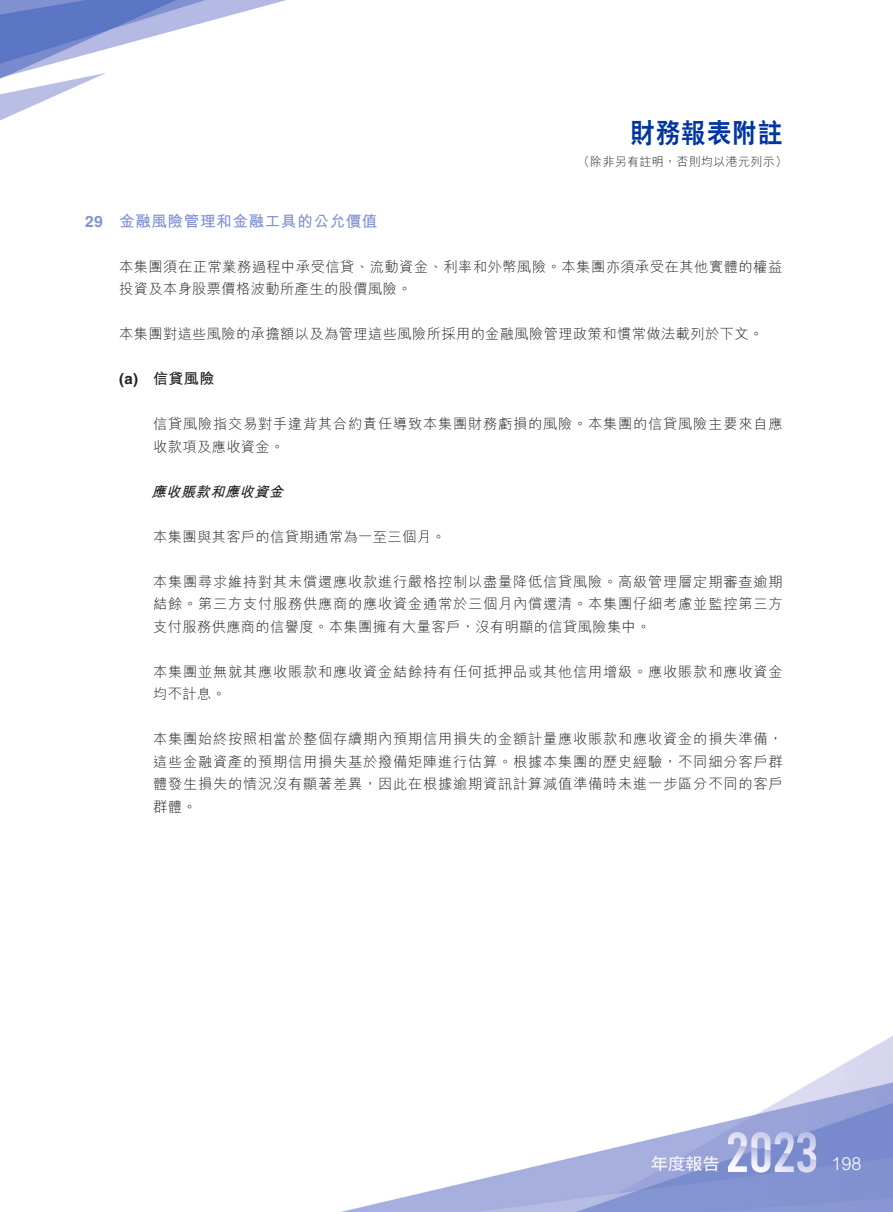
<style>
.page{position:relative;width:893px;height:1212px;background:#fff}
.page>*{position:absolute;margin:0;border:0;box-sizing:border-box;transform-origin:0 0}
.t1{font:800 27px "C Hei 2 HK";letter-spacing:.05em;color:#0036a0;scale:.9 1}
.t2{font:300 18px "M Hei HK";color:#fff}
.t3{font:700 15.75px "M Hei HK";letter-spacing:.03em;color:#8292d1}
.t4{font:700 15.75px "Helvetica LT Std";color:#8292d1}
.t5{font:700 15px "M Hei HK";color:#231f20}
.t6{font:700 15px "Helvetica LT Std";color:#231f20}
.t7{font:300 14.25px/22.5px "M Hei HK";letter-spacing:.035em;color:#231f20;text-align:justify}
.t8{font:300 14.25px/22.5px "M Hei HK";letter-spacing:.055em;color:#231f20}
.t9{font:italic 700 14.25px "M Hei HK";color:#231f20}
.t10{font:300 12px "M Hei HK";letter-spacing:.03em;color:#231f20}
</style>
<div class="page">
<img style="left:0;top:0;width:893px;height:1212px">
<h1 class="t1" style="left:631px;top:115px;width:170px">財務報表附註</h1>
<p class="t10" style="left:578px;top:155px;width:211px">（除非另有註明，否則均以港元列示(</p>
<p class="t4" style="left:85px;top:212px;width:19px">29</p>
<p class="t3" style="left:119px;top:209px;width:260px">金融風險管理和金融工具的公允價值</p>
<p class="t7" style="left:119px;top:255px;width:665px">本集團須在正常業務過程中承受信貸、流動資金、利率和外幣風險。本集團亦須承受在其他實體的權益投資及本身股票價格波動所產生的股價風險。</p>
<p class="t7" style="left:119px;top:322px;width:646px">本集團對這些風險的承擔額以及為管理這些風險所採用的金融風險管理政策和慣常做法載列於下文。</p>
<p class="t5" style="left:153px;top:368px;width:63px">信貸風險</p>
<p class="t6" style="left:119px;top:370px;width:21px">a( )</p>
<p class="t8" style="left:153px;top:412px;width:631px">信貸風險指交易對手違背其合約責任導致本集團財務虧損的風險。本集團的信貸風險主要來自應收款項及應收資金。</p>
<p class="t9" style="left:152px;top:481px;width:138px">應收賬款和應收資金</p>
<p class="t7" style="left:153px;top:525px;width:294px">本集團與其客戶的信貸期通常為一至三個月。</p>
<p class="t7" style="left:153px;top:570px;width:631px">本集團尋求維持對其未償還應收款進行嚴格控制以盡量降低信貸風險。高級管理層定期審查逾期結餘。第三方支付服務供應商的應收資金通常於三個月內償還清。本集團仔細考慮並監控第三方支付服務供應商的信譽度。本集團擁有大量客戶，沒有明顯的信貸風險集中。</p>
<p class="t8" style="left:153px;top:660px;width:631px">本集團並無就其應收賬款和應收資金結餘持有任何抵押品或其他信用增級。應收賬款和應收資金均不計息。</p>
<p class="t7" style="left:153px;top:727px;width:631px">本集團始終按照相當於整個存續期內預期信用損失的金額計量應收賬款和應收資金的損失準備，這些金融資產的預期信用損失基於撥備矩陣進行估算。根據本集團的歷史經驗，不同細分客戶群體發生損失的情況沒有顯著差異，因此在根據逾期資訊計算減值準備時未進一步區分不同的客戶群體。</p>
<p class="t2" style="left:831px;top:1154px;width:32px">198</p>
</div>
